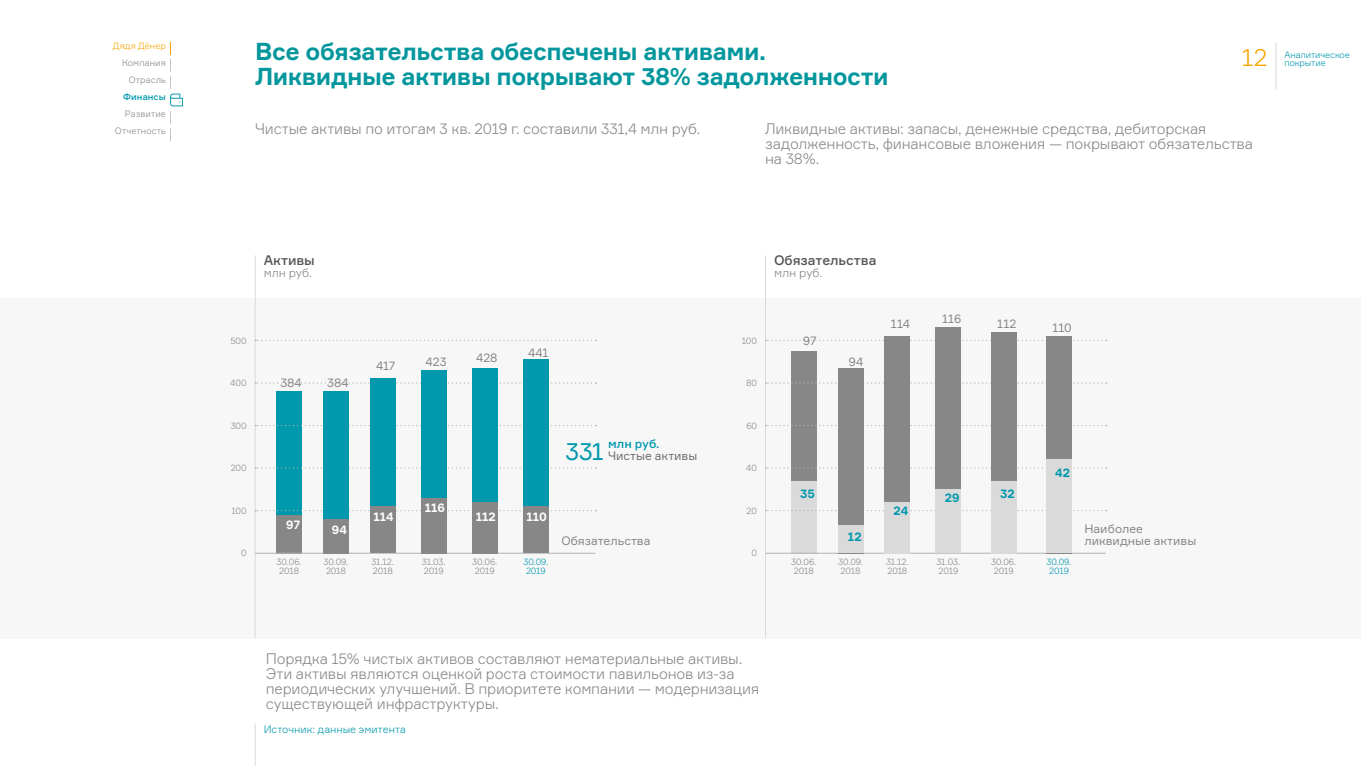
<style>
.page{position:relative;width:1361px;height:766px;background:#fff}
.page>*{position:absolute;margin:0;border:0;box-sizing:border-box;transform-origin:0 0}
.t1{font:700 24px/25.5px "Formular";letter-spacing:-.02em;color:#03979d}
.t2{font:300 24px "Formular";color:#f7a600}
.t3{font:300 15px/15px "Formular";letter-spacing:-.01em;color:#878787}
.t4{font:500 13.5px "Formular";letter-spacing:-.01em;color:#575756}
.t5{font:12px "Formular";color:#878787}
.t6{font:12px/12px "Formular";color:#706f6f;text-align:center}
.t7{font:700 12px "Formular";letter-spacing:.005em;color:#fff}
.t8{font:300 12px "Formular";letter-spacing:-.005em;color:#878787}
.t9{font:700 12px "Formular";color:#0098ad}
.t10{font:300 10.5px "Formular";color:#0098ad}
.t11{font:300 9px/9px "Formular";letter-spacing:-.01em;color:#878787}
.t12{font:300 9px/9px "Formular";letter-spacing:-.01em;color:#0098ad}
.t13{font:300 9px/17px "Formular";letter-spacing:.01em;color:#878787;text-align:right}
.t14{font:300 9px "Formular";letter-spacing:.01em;color:#f7a600}
.t15{font:500 9px "Formular";letter-spacing:.005em;color:#0098ad}
.s1{font-weight:500;color:#0098ad}
.s2{font-size:24px;color:#0098ad}
</style>
<div class="page">
<div style="left:0;top:298px;width:1361px;height:340px;background:#f7f7f7"></div>
<hr style="left:1275px;top:43px;width:1px;height:46px;background:#dadada">
<div style="left:276px;top:391px;width:26px;height:162px;background:#0098ad"></div>
<div style="left:276px;top:514px;width:26px;height:39px;background:#878787"></div>
<svg style="left:170px;top:43px;width:13px;height:97px"></svg>
<hr style="left:255px;top:255px;width:1px;height:383px;background:#dadada">
<hr style="left:255px;top:552px;width:340px;height:1px;background:#b3b2b2">
<svg style="left:255px;top:425px;width:341px;height:1px"></svg>
<svg style="left:255px;top:382px;width:341px;height:1px"></svg>
<svg style="left:255px;top:340px;width:341px;height:1px"></svg>
<svg style="left:255px;top:510px;width:341px;height:1px"></svg>
<svg style="left:255px;top:467px;width:341px;height:1px"></svg>
<div style="left:791px;top:351px;width:25px;height:202px;background:#878787"></div>
<div style="left:791px;top:480px;width:25px;height:73px;background:#dadada"></div>
<hr style="left:765px;top:255px;width:1px;height:383px;background:#dadada">
<svg style="left:765px;top:425px;width:342px;height:1px"></svg>
<svg style="left:765px;top:382px;width:342px;height:1px"></svg>
<svg style="left:765px;top:340px;width:342px;height:1px"></svg>
<svg style="left:765px;top:510px;width:342px;height:1px"></svg>
<svg style="left:765px;top:467px;width:342px;height:1px"></svg>
<hr style="left:765px;top:552px;width:341px;height:1px;background:#b3b2b2">
<div style="left:323px;top:391px;width:26px;height:162px;background:#0098ad"></div>
<div style="left:323px;top:519px;width:26px;height:34px;background:#878787"></div>
<div style="left:838px;top:368px;width:25px;height:185px;background:#878787"></div>
<div style="left:838px;top:525px;width:25px;height:28px;background:#dadada"></div>
<div style="left:884px;top:336px;width:26px;height:217px;background:#878787"></div>
<div style="left:884px;top:502px;width:26px;height:51px;background:#dadada"></div>
<div style="left:370px;top:378px;width:25px;height:175px;background:#0098ad"></div>
<div style="left:370px;top:506px;width:25px;height:47px;background:#878787"></div>
<div style="left:421px;top:370px;width:25px;height:183px;background:#0098ad"></div>
<div style="left:421px;top:497px;width:25px;height:56px;background:#878787"></div>
<div style="left:935px;top:327px;width:26px;height:226px;background:#878787"></div>
<div style="left:935px;top:489px;width:26px;height:64px;background:#dadada"></div>
<div style="left:472px;top:368px;width:25px;height:185px;background:#0098ad"></div>
<div style="left:472px;top:502px;width:25px;height:51px;background:#878787"></div>
<div style="left:991px;top:332px;width:25px;height:221px;background:#878787"></div>
<div style="left:991px;top:480px;width:25px;height:73px;background:#dadada"></div>
<hr style="left:255px;top:723px;width:1px;height:42px;background:#dadada">
<div style="left:523px;top:359px;width:26px;height:194px;background:#0098ad"></div>
<div style="left:523px;top:506px;width:26px;height:47px;background:#878787"></div>
<div style="left:1046px;top:336px;width:25px;height:217px;background:#878787"></div>
<div style="left:1046px;top:459px;width:25px;height:94px;background:#dadada"></div>
<p class="t14" style="left:113px;top:40px;width:54px">Дядя Дёнер</p>
<p class="t13" style="left:122px;top:54px;width:45px">Компания<br>Отрасль</p>
<p class="t15" style="left:123px;top:91px;width:44px">Финансы</p>
<p class="t13" style="left:115px;top:105px;width:52px">Развитие<br>Отчетность</p>
<h1 class="t1" style="left:255px;top:38px;width:635px">Все обязательства обеспечены активами.<br>Ликвидные активы покрывают 38% задолженности</h1>
<h1 class="t2" style="left:1241px;top:43px;width:27px">12</h1>
<p class="t12" style="left:1284px;top:51px;width:67px;line-height:7.5px">Аналитическое покрытие</p>
<p class="t3" style="left:255px;top:121px;width:447px">Чистые активы по итогам 3 кв. 2019 г. составили 331,4 млн руб.</p>
<p class="t3" style="left:765px;top:121px;width:489px">Ликвидные активы: запасы, денежные средства, дебиторская задолженность, финансовые вложения — покрывают обязательства на 38%.</p>
<p class="t4" style="left:264px;top:252px;width:53px">Активы</p>
<p class="t8" style="left:264px;top:265px;width:50px">млн руб.</p>
<p class="t4" style="left:774px;top:252px;width:104px">Обязательства</p>
<p class="t8" style="left:774px;top:265px;width:50px">млн руб.</p>
<p class="t5" style="left:891px;top:316px;width:21px">114</p>
<p class="t5" style="left:942px;top:312px;width:21px">116</p>
<p class="t5" style="left:997px;top:316px;width:21px">112</p>
<p class="t5" style="left:1052px;top:320px;width:21px">110</p>
<p class="t11" style="left:230px;top:336px;width:18px">500</p>
<p class="t11" style="left:742px;top:336px;width:17px">100</p>
<p class="t5" style="left:803px;top:333px;width:15px">97</p>
<p class="t5" style="left:376px;top:358px;width:21px">417</p>
<p class="t5" style="left:426px;top:354px;width:22px">423</p>
<p class="t5" style="left:476px;top:350px;width:23px">428</p>
<p class="t5" style="left:528px;top:346px;width:22px">441</p>
<p class="t5" style="left:849px;top:354px;width:16px">94</p>
<p class="t11" style="left:230px;top:378px;width:18px">400</p>
<p class="t5" style="left:280px;top:375px;width:23px">384</p>
<p class="t5" style="left:327px;top:375px;width:23px">384</p>
<p class="t11" style="left:746px;top:378px;width:12px">80</p>
<p class="t11" style="left:231px;top:421px;width:17px">300</p>
<p class="t11" style="left:746px;top:421px;width:12px">60</p>
<p class="t6" style="left:565px;top:437px;width:133px"><span class="s1">млн руб.<br></span><span class="s2">331</span> Чистые активы</p>
<p class="t11" style="left:231px;top:463px;width:18px">200</p>
<p class="t11" style="left:746px;top:463px;width:12px">40</p>
<p class="t9" style="left:1055px;top:465px;width:16px">42</p>
<p class="t11" style="left:231px;top:506px;width:17px">100</p>
<p class="t7" style="left:286px;top:517px;width:16px">97</p>
<p class="t7" style="left:332px;top:522px;width:17px">94</p>
<p class="t7" style="left:373px;top:509px;width:22px">114</p>
<p class="t7" style="left:425px;top:500px;width:22px">116</p>
<p class="t7" style="left:476px;top:509px;width:22px">112</p>
<p class="t7" style="left:526px;top:509px;width:22px">110</p>
<p class="t11" style="left:746px;top:506px;width:12px">20</p>
<p class="t9" style="left:800px;top:486px;width:16px">35</p>
<p class="t9" style="left:893px;top:503px;width:16px">24</p>
<p class="t9" style="left:944px;top:490px;width:16px">29</p>
<p class="t9" style="left:1000px;top:486px;width:16px">32</p>
<p class="t5" style="left:1084px;top:521px;width:60px">Наиболее</p>
<p class="t9" style="left:848px;top:528px;width:15px">12</p>
<p class="t5" style="left:561px;top:533px;width:91px">Обязательства</p>
<p class="t5" style="left:1084px;top:533px;width:113px">ликвидные активы</p>
<p class="t11" style="left:241px;top:548px;width:7px">0</p>
<p class="t11" style="left:751px;top:548px;width:7px">0</p>
<p class="t11" style="left:277px;top:557px;width:27px">30.06.<br>2018</p>
<p class="t11" style="left:323px;top:557px;width:26px">30.09.<br>2018</p>
<p class="t11" style="left:371px;top:557px;width:24px">31.12.<br>2018</p>
<p class="t11" style="left:422px;top:557px;width:25px">31.03.<br>2019</p>
<p class="t11" style="left:472px;top:557px;width:27px">30.06.<br>2019</p>
<p class="t12" style="left:523px;top:557px;width:26px">30.09.<br>2019</p>
<p class="t11" style="left:791px;top:557px;width:27px">30.06.<br>2018</p>
<p class="t11" style="left:838px;top:557px;width:26px">30.09.<br>2018</p>
<p class="t11" style="left:886px;top:557px;width:24px">31.12.<br>2018</p>
<p class="t11" style="left:936px;top:557px;width:25px">31.03.<br>2019</p>
<p class="t11" style="left:991px;top:557px;width:27px">30.06.<br>2019</p>
<p class="t12" style="left:1046px;top:557px;width:26px">30.09.<br>2019</p>
<p class="t3" style="left:266px;top:650px;width:495px">Порядка 15% чистых активов составляют нематериальные активы.<br>Эти активы являются оценкой роста стоимости павильонов из-за периодических улучшений. В приоритете компании — модернизация существующей инфраструктуры.</p>
<p class="t10" style="left:264px;top:722px;width:144px">Источник: данные эмитента</p>
</div>
